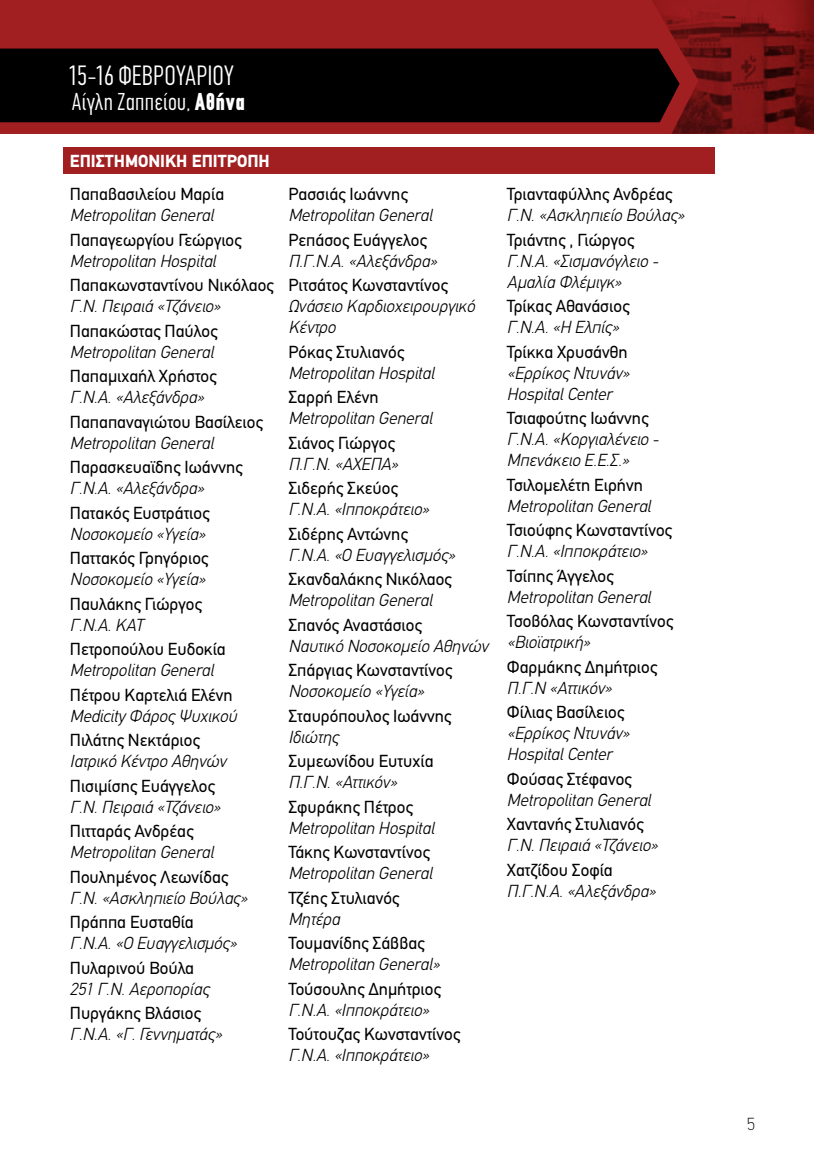
<style>
.page{position:relative;width:814px;height:1166px;background:#fff}
.page>*{position:absolute;margin:0;border:0;box-sizing:border-box;transform-origin:0 0}
.t1{font:300 28px "PF Din Text Compressed";color:#fff}
.t2{font:300 24.5px "PF Din Text Compressed";letter-spacing:.02em;color:#fff}
.t3{font:italic 300 17.5px/21px "PF Din Text";color:#000}
.t4{font:17.5px "PF Din Text";color:#000}
.t5{font:900 17.5px "PF Din Text";color:#fff}
.t6{font:100 17.5px "PF Din Text";color:#000}
.s1{font-weight:900}
</style>
<div class="page">
<div style="left:0;top:0;width:814px;height:134px;background:#a11e21"></div>
<img style="left:642px;top:0;width:172px;height:134px">
<div style="left:0;top:49px;width:679px;height:73px;background:#000"></div>
<div style="left:63px;top:147px;width:652px;height:26px;background:#a11e21"></div>
<h1 class="t1" style="left:68px;top:59px;width:167px">15-16 ΦΕΒΡΟΥΑΡΙΟΥ</h1>
<h2 class="t2" style="left:72px;top:87px;width:175px">Αίγλη Ζαππείου, <span class="s1">Αθήνα</span></h2>
<p class="t5" style="left:70px;top:150px;width:201px">ΕΠΙΣΤΗΜΟΝΙΚΗ ΕΠΙΤΡΟΠΗ</p>
<p class="t4" style="left:70px;top:184px;width:156px">Παπαβασιλείου Μαρία</p>
<p class="t3" style="left:70px;top:205px;width:145px">Metropolitan General</p>
<p class="t4" style="left:70px;top:229px;width:173px">Παπαγεωργίου Γεώργιος</p>
<p class="t3" style="left:70px;top:250px;width:147px">Metropolitan Hospital</p>
<p class="t4" style="left:70px;top:275px;width:205px">Παπακωνσταντίνου Νικόλαος</p>
<p class="t3" style="left:70px;top:296px;width:152px">Γ.Ν. Πειραιά «Τζάνειο»</p>
<p class="t4" style="left:70px;top:320px;width:149px">Παπακώστας Παύλος</p>
<p class="t3" style="left:70px;top:341px;width:145px">Metropolitan General</p>
<p class="t4" style="left:70px;top:366px;width:148px">Παπαμιχαήλ Χρήστος</p>
<p class="t3" style="left:70px;top:387px;width:136px">Γ.Ν.Α. «Αλεξάνδρα»</p>
<p class="t4" style="left:70px;top:411px;width:194px">Παπαπαναγιώτου Βασίλειος</p>
<p class="t3" style="left:70px;top:432px;width:145px">Metropolitan General</p>
<p class="t4" style="left:70px;top:457px;width:174px">Παρασκευαϊδης Ιωάννης</p>
<p class="t3" style="left:70px;top:478px;width:136px">Γ.Ν.Α. «Αλεξάνδρα»</p>
<p class="t4" style="left:70px;top:502px;width:141px">Πατακός Ευστράτιος</p>
<p class="t3" style="left:70px;top:523px;width:137px">Νοσοκομείο «Υγεία»</p>
<p class="t4" style="left:70px;top:548px;width:140px">Παττακός Γρηγόριος</p>
<p class="t3" style="left:70px;top:569px;width:137px">Νοσοκομείο «Υγεία»</p>
<p class="t4" style="left:70px;top:593px;width:133px">Παυλάκης Γιώργος</p>
<p class="t3" style="left:70px;top:614px;width:75px">Γ.Ν.Α. ΚΑΤ</p>
<p class="t4" style="left:70px;top:639px;width:157px">Πετροπούλου Ευδοκία</p>
<p class="t3" style="left:70px;top:660px;width:145px">Metropolitan General</p>
<p class="t4" style="left:70px;top:684px;width:164px">Πέτρου Καρτελιά Ελένη</p>
<p class="t3" style="left:70px;top:705px;width:168px">Medicity Φάρος Ψυχικού</p>
<p class="t4" style="left:70px;top:730px;width:131px">Πιλάτης Νεκτάριος</p>
<p class="t3" style="left:70px;top:751px;width:158px">Ιατρικό Κέντρο Αθηνών</p>
<p class="t4" style="left:70px;top:775px;width:147px">Πισιμίσης Ευάγγελος</p>
<p class="t3" style="left:70px;top:796px;width:152px">Γ.Ν. Πειραιά «Τζάνειο»</p>
<p class="t4" style="left:70px;top:821px;width:125px">Πιτταράς Ανδρέας</p>
<p class="t3" style="left:70px;top:842px;width:145px">Metropolitan General</p>
<p class="t4" style="left:70px;top:866px;width:160px">Πουλημένος Λεωνίδας</p>
<p class="t3" style="left:70px;top:887px;width:179px">Γ.Ν. «Ασκληπιείο Βούλας»</p>
<p class="t4" style="left:70px;top:912px;width:125px">Πράππα Ευσταθία</p>
<p class="t3" style="left:70px;top:933px;width:168px">Γ.Ν.Α. «Ο Ευαγγελισμός»</p>
<p class="t4" style="left:70px;top:957px;width:126px">Πυλαρινού Βούλα</p>
<p class="t3" style="left:70px;top:978px;width:141px">251 Γ.Ν. Αεροπορίας</p>
<p class="t4" style="left:70px;top:1003px;width:132px">Πυργάκης Βλάσιος</p>
<p class="t3" style="left:70px;top:1024px;width:154px">Γ.Ν.Α. «Γ. Γεννηματάς»</p>
<p class="t4" style="left:288px;top:184px;width:121px">Ρασσιάς Ιωάννης</p>
<p class="t3" style="left:288px;top:205px;width:145px">Metropolitan General</p>
<p class="t4" style="left:288px;top:229px;width:140px">Ρεπάσος Ευάγγελος</p>
<p class="t3" style="left:288px;top:250px;width:150px">Π.Γ.Ν.Α. «Αλεξάνδρα»</p>
<p class="t4" style="left:288px;top:275px;width:161px">Ριτσάτος Κωνσταντίνος</p>
<p class="t3" style="left:288px;top:296px;width:188px">Ωνάσειο Καρδιοχειρουργικό<br>Κέντρο</p>
<p class="t4" style="left:288px;top:341px;width:117px">Ρόκας Στυλιανός</p>
<p class="t3" style="left:288px;top:362px;width:147px">Metropolitan Hospital</p>
<p class="t4" style="left:288px;top:387px;width:92px">Σαρρή Ελένη</p>
<p class="t3" style="left:288px;top:408px;width:145px">Metropolitan General</p>
<p class="t4" style="left:288px;top:432px;width:108px">Σιάνος Γιώργος</p>
<p class="t3" style="left:288px;top:453px;width:111px">Π.Γ.Ν. «ΑΧΕΠΑ»</p>
<p class="t4" style="left:288px;top:478px;width:111px">Σιδερής Σκεύος</p>
<p class="t3" style="left:288px;top:499px;width:142px">Γ.Ν.Α. «Ιπποκράτειο»</p>
<p class="t4" style="left:288px;top:523px;width:121px">Σιδέρης Αντώνης</p>
<p class="t3" style="left:288px;top:544px;width:168px">Γ.Ν.Α. «Ο Ευαγγελισμός»</p>
<p class="t4" style="left:288px;top:569px;width:165px">Σκανδαλάκης Νικόλαος</p>
<p class="t3" style="left:288px;top:590px;width:145px">Metropolitan General</p>
<p class="t4" style="left:288px;top:614px;width:135px">Σπανός Αναστάσιος</p>
<p class="t3" style="left:288px;top:635px;width:201px">Ναυτικό Νοσοκομείο Αθηνών</p>
<p class="t4" style="left:288px;top:660px;width:165px">Σπάργιας Κωνσταντίνος</p>
<p class="t3" style="left:288px;top:681px;width:137px">Νοσοκομείο «Υγεία»</p>
<p class="t4" style="left:288px;top:705px;width:164px">Σταυρόπουλος Ιωάννης</p>
<p class="t3" style="left:288px;top:726px;width:52px">Ιδιώτης</p>
<p class="t4" style="left:288px;top:751px;width:147px">Συμεωνίδου Ευτυχία</p>
<p class="t3" style="left:288px;top:772px;width:110px">Π.Γ.Ν. «Αττικόν»</p>
<p class="t4" style="left:288px;top:796px;width:126px">Σφυράκης Πέτρος</p>
<p class="t3" style="left:288px;top:817px;width:147px">Metropolitan Hospital</p>
<p class="t4" style="left:288px;top:842px;width:143px">Τάκης Κωνσταντίνος</p>
<p class="t3" style="left:288px;top:863px;width:145px">Metropolitan General</p>
<p class="t4" style="left:288px;top:887px;width:112px">Τζέης Στυλιανός</p>
<p class="t3" style="left:288px;top:908px;width:53px">Μητέρα</p>
<p class="t4" style="left:288px;top:933px;width:138px">Τουμανίδης Σάββας</p>
<p class="t3" style="left:288px;top:954px;width:153px">Μetropolitan General»</p>
<p class="t4" style="left:288px;top:978px;width:154px">Τούσουλης Δημήτριος</p>
<p class="t3" style="left:288px;top:999px;width:142px">Γ.Ν.Α. «Ιπποκράτειο»</p>
<p class="t4" style="left:288px;top:1024px;width:173px">Τούτουζας Κωνσταντίνος</p>
<p class="t3" style="left:288px;top:1045px;width:142px">Γ.Ν.Α. «Ιπποκράτειο»</p>
<p class="t4" style="left:507px;top:184px;width:167px">Τριανταφύλλης Ανδρέας</p>
<p class="t3" style="left:507px;top:205px;width:179px">Γ.Ν. «Ασκληπιείο Βούλας»</p>
<p class="t4" style="left:507px;top:229px;width:129px">Τριάντης , Γιώργος</p>
<p class="t3" style="left:507px;top:250px;width:153px">Γ.Ν.Α. «Σισμανόγλειο -<br>Αμαλία Φλέμιγκ»</p>
<p class="t4" style="left:507px;top:296px;width:124px">Τρίκας Αθανάσιος</p>
<p class="t3" style="left:507px;top:317px;width:114px">Γ.Ν.Α. «Η Ελπίς»</p>
<p class="t4" style="left:507px;top:341px;width:122px">Τρίκκα Χρυσάνθη</p>
<p class="t3" style="left:507px;top:362px;width:124px">«Ερρίκος Ντυνάν»<br>Hospital Center</p>
<p class="t4" style="left:507px;top:408px;width:143px">Τσιαφούτης Ιωάννης</p>
<p class="t3" style="left:507px;top:429px;width:153px">Γ.Ν.Α. «Κοργιαλένειο -<br>Μπενάκειο Ε.Ε.Σ.»</p>
<p class="t4" style="left:507px;top:474px;width:137px">Τσιλομελέτη Ειρήνη</p>
<p class="t3" style="left:507px;top:495px;width:145px">Metropolitan General</p>
<p class="t4" style="left:507px;top:520px;width:167px">Τσιούφης Κωνσταντίνος</p>
<p class="t3" style="left:507px;top:541px;width:142px">Γ.Ν.Α. «Ιπποκράτειο»</p>
<p class="t4" style="left:507px;top:565px;width:108px">Τσίπης Άγγελος</p>
<p class="t3" style="left:507px;top:586px;width:145px">Metropolitan General</p>
<p class="t4" style="left:507px;top:611px;width:168px">Τσοβόλας Κωνσταντίνος</p>
<p class="t3" style="left:507px;top:632px;width:85px">«Βιοϊατρική»</p>
<p class="t4" style="left:507px;top:656px;width:152px">Φαρμάκης Δημήτριος</p>
<p class="t3" style="left:507px;top:677px;width:107px">Π.Γ.Ν «Αττικόν»</p>
<p class="t4" style="left:507px;top:702px;width:119px">Φίλιας Βασίλειος</p>
<p class="t3" style="left:507px;top:723px;width:124px">«Ερρίκος Ντυνάν»<br>Hospital Center</p>
<p class="t4" style="left:507px;top:768px;width:126px">Φούσας Στέφανος</p>
<p class="t3" style="left:507px;top:789px;width:145px">Metropolitan General</p>
<p class="t4" style="left:507px;top:814px;width:138px">Χαντανής Στυλιανός</p>
<p class="t3" style="left:507px;top:835px;width:152px">Γ.Ν. Πειραιά «Τζάνειο»</p>
<p class="t4" style="left:507px;top:859px;width:107px">Χατζίδου Σοφία</p>
<p class="t3" style="left:507px;top:880px;width:150px">Π.Γ.Ν.Α. «Αλεξάνδρα»</p>
<p class="t6" style="left:747px;top:1114px;width:9px">5</p>
</div>
